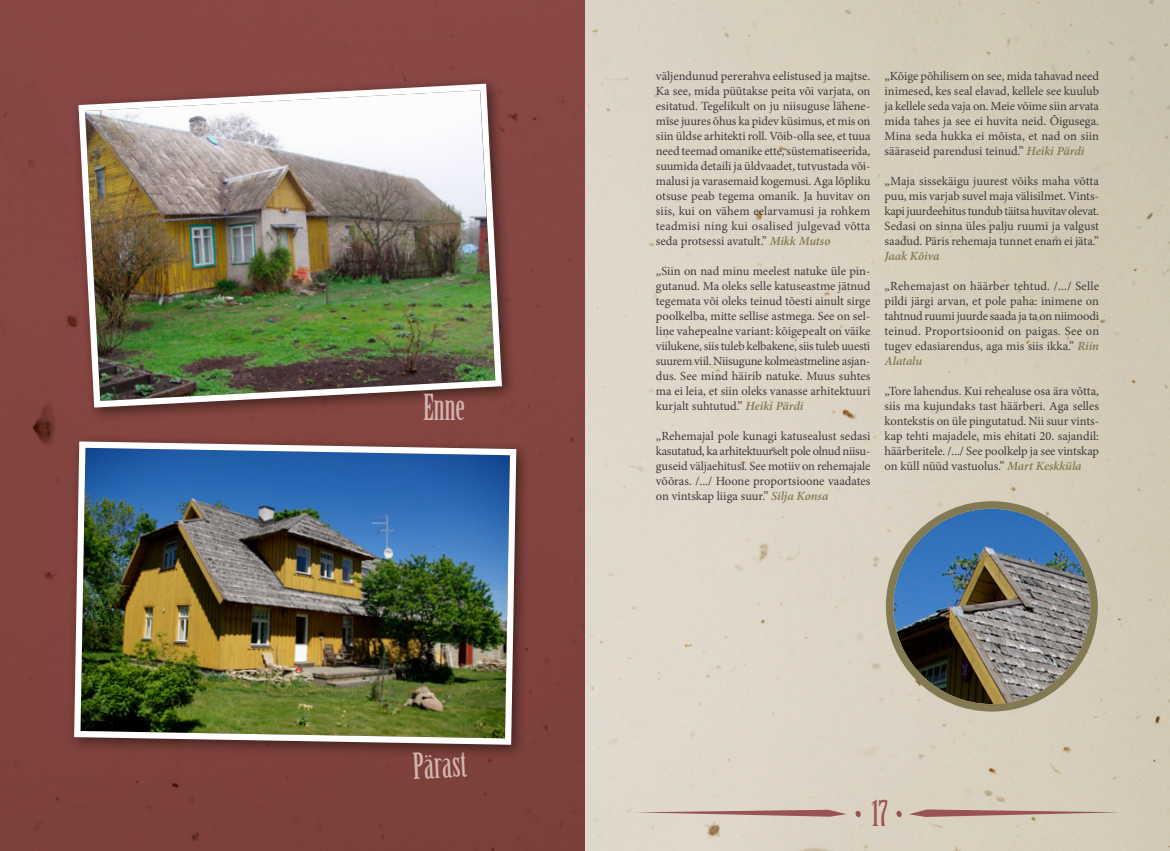
<style>
.page{position:relative;width:1170px;height:851px;background:#fff}
.page>*{position:absolute;margin:0;border:0;box-sizing:border-box;transform-origin:0 0}
.t1{font:35px "Birch Std";color:#d2b4b1}
.t2{font:35px "Birch Std";color:#995354}
.t3{font:12.5px/15px "Minion Pro";color:#3c3c3b;text-align:justify}
.t4{font:italic 600 12.5px "Minion Pro";letter-spacing:-.01em;color:#837a53}
.s1{font-weight:600;font-style:italic;color:#837a53}
</style>
<div class="page">
<img style="left:585px;top:0;width:584px;height:850px">
<svg style="left:634px;top:809px;width:212px;height:7px"></svg>
<svg style="left:854px;top:810px;width:7px;height:7px"></svg>
<svg style="left:895px;top:810px;width:7px;height:7px"></svg>
<svg style="left:908px;top:809px;width:213px;height:7px"></svg>
<div style="left:0;top:0;width:585px;height:850px;background:#844540"></div>
<div style="left:66px;top:433px;width:465px;height:326px;background:#000;opacity:.5"></div>
<img style="left:71px;top:0;width:448px;height:850px">
<img style="left:893px;top:508px;width:197px;height:196px">
<div style="left:885px;top:501px;width:212px;height:210px;border:8px solid #837a53;border-radius:50%"></div>
<h1 class="t1" style="left:423px;top:388px;width:43px">Enne</h1>
<h1 class="t1" style="left:411px;top:746px;width:61px;rotate:-3deg">Pärast</h1>
<p class="t3" style="left:656px;top:69px;width:216px">väljendunud pererahva eelistused ja maitse.<br>Ka see, mida püütakse peita või varjata, on esitatud. Tegelikult on ju niisuguse lähene&shy;mise juures õhus ka pidev küsimus, et mis on siin üldse arhitekti roll. Võib-olla see, et tuua need teemad omanike ette, süstematiseerida, suumida detaili ja üldvaadet, tutvustada või&shy;malusi ja varasemaid kogemusi. Aga lõpliku otsuse peab tegema omanik. Ja huvitav on siis, kui on vähem eelarvamusi ja rohkem teadmisi ning kui osalised julgevad võtta seda protsessi avatult.” <span class="s1">Mikk Mutso</span></p>
<p class="t3" style="left:656px;top:264px;width:216px">„Siin on nad minu meelest natuke üle pin&shy;gutanud. Ma oleks selle katuseastme jätnud tegemata või oleks teinud tõesti ainult sirge poolkelba, mitte sellise astmega. See on sel&shy;line vahepealne variant: kõigepealt on väike viilukene, siis tuleb kelbakene, siis tuleb uuesti suurem viil. Niisugune kolmeastmeline asjan&shy;dus. See mind häirib natuke. Muus suhtes ma ei leia, et siin oleks vanasse arhitektuuri kurjalt suhtutud.” <span class="s1">Heiki Pärdi</span></p>
<p class="t3" style="left:656px;top:429px;width:216px">„Rehemajal pole kunagi katusealust sedasi kasutatud, ka arhitektuurselt pole olnud niisu&shy;guseid väljaehitusi. See motiiv on rehemajale võõras. /.../ Hoone proportsioone vaadates on vintskap liiga suur.” <span class="s1">Silja Konsa</span></p>
<p class="t3" style="left:884px;top:69px;width:216px">„Kõige põhilisem on see, mida tahavad need inimesed, kes seal elavad, kellele see kuulub ja kellele seda vaja on. Meie võime siin arvata mida tahes ja see ei huvita neid. Õigusega.<br>Mina seda hukka ei mõista, et nad on siin sääraseid parendusi teinud.” <span class="s1">Heiki Pärdi</span></p>
<p class="t3" style="left:884px;top:174px;width:216px">„Maja sissekäigu juurest võiks maha võtta puu, mis varjab suvel maja välisilmet. Vints&shy;kapi juurdeehitus tundub täitsa huvitav olevat.<br>Sedasi on sinna üles palju ruumi ja valgust saadud. Päris rehemaja tunnet enam ei jäta.”</p>
<p class="t4" style="left:884px;top:247px;width:56px">Jaak Kõiva</p>
<p class="t3" style="left:884px;top:279px;width:216px">„Rehemajast on häärber tehtud. /.../ Selle pildi järgi arvan, et pole paha: inimene on tahtnud ruumi juurde saada ja ta on niimoodi teinud. Proportsioonid on paigas. See on tugev edasiarendus, aga mis siis ikka.” <span class="s1">Riin Alatalu</span></p>
<p class="t3" style="left:884px;top:384px;width:216px">„Tore lahendus. Kui rehealuse osa ära võtta, siis ma kujundaks tast häärberi. Aga selles kontekstis on üle pingutatud. Nii suur vints&shy;kap tehti majadele, mis ehitati 20. sajandil: häärberitele. /.../ See poolkelp ja see vintskap on küll nüüd vastuolus.” <span class="s1">Mart Keskküla</span></p>
<h1 class="t2" style="left:872px;top:793px;width:17px">17</h1>
</div>
